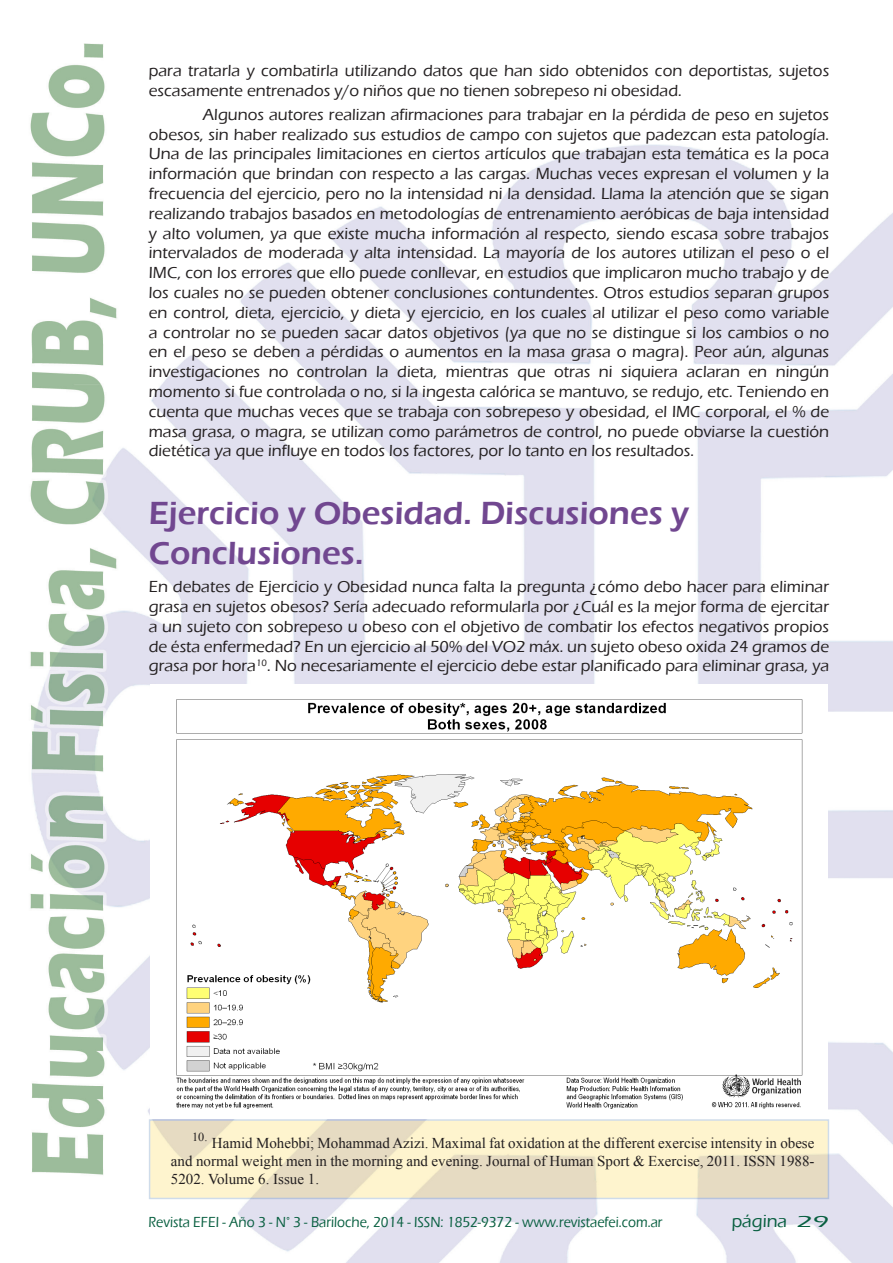
<style>
.page{position:relative;width:893px;height:1263px;background:#fff}
.page>*{position:absolute;margin:0;border:0;box-sizing:border-box;transform-origin:0 0}
.t1{font:600 33px/39.6px "Eras ITC";color:#714790}
.t2{font:500 18px "Eras ITC";color:#085f40}
.t3{font:500 16.5px/19.8px "Eras ITC";color:#231f20;text-align:justify}
.t4{font:15px/18px "Times New Roman";color:#231f20;text-align:justify}
.t5{font:500 15px "Eras ITC";color:#085f40;scale:.9 1}
.t6{font:12.3px "Times New Roman";color:#231f20}
.s1{font-size:16.5px}
</style>
<div class="page">
<img style="left:30px;top:43px;width:863px;height:1220px">
<svg style="left:152px;top:1122px;width:674px;height:74px;background:#f3e9c8"></svg>
<img style="left:150px;top:685px;width:678px;height:433px">
<p class="t3" style="left:149px;top:62px;width:682px">para tratarla y combatirla utilizando datos que han sido obtenidos con deportistas, sujetos escasamente entrenados y/o niños que no tienen sobrepeso ni obesidad.</p>
<p class="t3" style="left:149px;top:106px;width:682px;text-indent:54px">Algunos autores realizan afirmaciones para trabajar en la pérdida de peso en sujetos obesos, sin haber realizado sus estudios de campo con sujetos que padezcan esta patología.<br>Una de las principales limitaciones en ciertos artículos que trabajan esta temática es la poca información que brindan con respecto a las cargas. Muchas veces expresan el volumen y la frecuencia del ejercicio, pero no la intensidad ni la densidad. Llama la atención que se sigan realizando trabajos basados en metodologías de entrenamiento aeróbicas de baja intensidad y alto volumen, ya que existe mucha información al respecto, siendo escasa sobre trabajos intervalados de moderada y alta intensidad. La mayoría de los autores utilizan el peso o el IMC, con los errores que ello puede conllevar, en estudios que implicaron mucho trabajo y de los cuales no se pueden obtener conclusiones contundentes. Otros estudios separan grupos en control, dieta, ejercicio, y dieta y ejercicio, en los cuales al utilizar el peso como variable a controlar no se pueden sacar datos objetivos (ya que no se distingue si los cambios o no en el peso se deben a pérdidas o aumentos en la masa grasa o magra). Peor aún, algunas investigaciones no controlan la dieta, mientras que otras ni siquiera aclaran en ningún momento si fue controlada o no, si la ingesta calórica se mantuvo, se redujo, etc. Teniendo en cuenta que muchas veces que se trabaja con sobrepeso y obesidad, el IMC corporal, el % de masa grasa, o magra, se utilizan como parámetros de control, no puede obviarse la cuestión dietética ya que influye en todos los factores, por lo tanto en los resultados.</p>
<h1 class="t1" style="left:149px;top:496px;width:542px">Ejercicio y Obesidad. Discusiones y<br>Conclusiones.</h1>
<p class="t3" style="left:149px;top:578px;width:682px">En debates de Ejercicio y Obesidad nunca falta la pregunta ¿cómo debo hacer para eliminar grasa en sujetos obesos? Sería adecuado reformularla por ¿Cuál es la mejor forma de ejercitar a un sujeto con sobrepeso u obeso con el objetivo de combatir los efectos negativos propios de ésta enfermedad? En un ejercicio al 50% del VO2 máx. un sujeto obeso oxida 24 gramos de grasa por hora<sup>10</sup>. No necesariamente el ejercicio debe estar planificado para eliminar grasa, ya</p>
<p class="t6" style="left:192px;top:1133px;width:17px">10.</p>
<p class="t4" style="left:171px;top:1136px;width:645px;text-indent:41px">Hamid Mohebbi; Mohammad Azizi. Maximal fat oxidation at the different exercise intensity in obese and normal weight men in the morning and evening. Journal of Human Sport &amp; Exercise, 2011. ISSN 1988- 5202. Volume 6. Issue 1.</p>
<p class="t5" style="left:149px;top:1216px;width:573px">Revista EFEI - Año 3 - N° 3 - Bariloche, 2014 - ISSN: 1852-9372 - www.revistaefei.com.ar</p>
<p class="t2" style="left:732px;top:1213px;width:99px">página <span class="s1">29</span></p>
</div>
